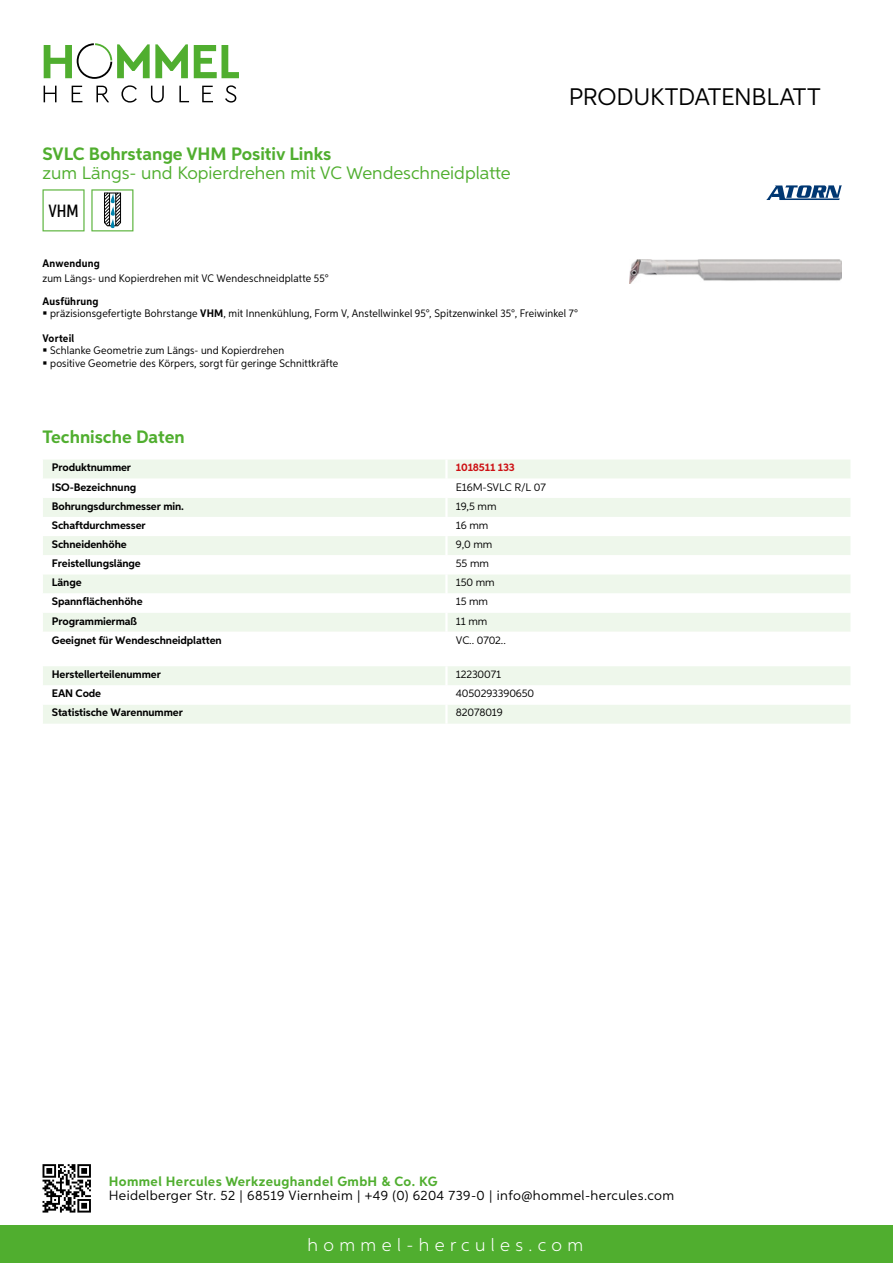
<style>
.page{position:relative;width:893px;height:1263px;background:#fff}
.page>*{position:absolute;margin:0;border:0;box-sizing:border-box;transform-origin:0 0}
.t1{font:24px "Aspira";letter-spacing:-.01em;color:#000}
.t2{font:18px "Aspira";color:#50ae2f}
.t3{font:700 18px "Aspira";color:#50ae2f}
.t4{font:300 18px "Aspira";letter-spacing:.3em;color:#fff}
.t5{font:500 17.85px "Aspira XX Nar";color:#000}
.t6{font:13.5px "Aspira";letter-spacing:.03em;color:#000}
.t7{font:700 13.5px "Aspira";letter-spacing:.03em;color:#50ae2f}
.t8{font:10.95px/12.8px "Aspira Nar";letter-spacing:.015em;color:#000}
.t9{font:700 10.95px "Aspira";letter-spacing:-.01em;color:#000}
.t10{font:10.95px "Aspira";letter-spacing:-.01em;color:#000}
.t11{font:700 10.95px "Aspira Nar";letter-spacing:.02em;color:#000}
.t12{font:700 10.95px "Aspira";letter-spacing:-.01em;color:#cd1013}
.s1{font-weight:700}
</style>
<div class="page">
<div style="left:0;top:1226px;width:893px;height:37px;background:#50ae2f"></div>
<svg style="left:43px;top:1164px;width:48px;height:48px"></svg>
<svg style="left:194px;top:45px;width:45px;height:33px"></svg>
<svg style="left:44px;top:43px;width:144px;height:36px"></svg>
<svg style="left:44px;top:86px;width:13px;height:16px"></svg>
<svg style="left:72px;top:86px;width:10px;height:16px"></svg>
<svg style="left:96px;top:86px;width:13px;height:16px"></svg>
<svg style="left:121px;top:85px;width:16px;height:18px"></svg>
<svg style="left:151px;top:86px;width:13px;height:17px"></svg>
<svg style="left:179px;top:86px;width:10px;height:16px"></svg>
<svg style="left:202px;top:86px;width:11px;height:16px"></svg>
<svg style="left:225px;top:85px;width:11px;height:18px"></svg>
<div style="left:43px;top:460px;width:807px;height:18px;background:#eef7eb"></div>
<svg style="left:43px;top:498px;width:807px;height:134px;fill:#eef7eb"></svg>
<hr style="left:445px;top:459px;width:3px;height:20px;background:#fff">
<hr style="left:445px;top:498px;width:3px;height:19px;background:#fff">
<hr style="left:445px;top:517px;width:3px;height:19px;background:#fff">
<hr style="left:445px;top:536px;width:3px;height:19px;background:#fff">
<hr style="left:445px;top:555px;width:3px;height:19px;background:#fff">
<hr style="left:445px;top:574px;width:3px;height:19px;background:#fff">
<hr style="left:445px;top:593px;width:3px;height:20px;background:#fff">
<hr style="left:445px;top:613px;width:3px;height:19px;background:#fff">
<svg style="left:43px;top:666px;width:807px;height:58px"></svg>
<hr style="left:445px;top:704px;width:3px;height:20px;background:#fff">
<svg style="left:43px;top:189px;width:42px;height:42px"></svg>
<svg style="left:91px;top:189px;width:42px;height:42px"></svg>
<img style="left:629px;top:259px;width:213px;height:24px">
<svg style="left:766px;top:185px;width:76px;height:15px"></svg>
<h2 class="t3" style="left:43px;top:142px;width:290px">SVLC Bohrstange VHM Positiv Links</h2>
<h2 class="t2" style="left:43px;top:162px;width:470px">zum Längs- und Kopierdrehen mit VC Wendeschneidplatte</h2>
<h3 class="t5" style="left:48px;top:200px;width:32px">VHM</h3>
<h1 class="t1" style="left:569px;top:82px;width:253px">Produktdatenblatt</h1>
<p class="t11" style="left:43px;top:257px;width:59px">Anwendung</p>
<p class="t8" style="left:43px;top:272px;width:288px">zum Längs- und Kopierdrehen mit VC Wendeschneidplatte 55°</p>
<p class="t8" style="left:50px;top:294px;width:529px;text-indent:-8px"><span class="s1">Ausführung<br></span>präzisionsgefertigte Bohrstange <span class="s1">VHM</span>, mit Innenkühlung, Form V, Anstellwinkel 95°, Spitzenwinkel 35°, Freiwinkel 7°</p>
<p class="t11" style="left:43px;top:331px;width:33px">Vorteil</p>
<p class="t8" style="left:50px;top:344px;width:290px">Schlanke Geometrie zum Längs- und Kopierdrehen<br>positive Geometrie des Körpers, sorgt für geringe Schnittkräfte</p>
<h2 class="t3" style="left:43px;top:425px;width:144px">Technische Daten</h2>
<p class="t9" style="left:52px;top:461px;width:81px">Produktnummer</p>
<p class="t12" style="left:456px;top:461px;width:61px">1018511 133</p>
<p class="t9" style="left:52px;top:480px;width:86px">ISO-Bezeichnung</p>
<p class="t10" style="left:456px;top:480px;width:92px">E16M-SVLC R/L 07</p>
<p class="t9" style="left:52px;top:499px;width:134px">Bohrungsdurchmesser min.</p>
<p class="t10" style="left:456px;top:499px;width:42px">19,5 mm</p>
<p class="t9" style="left:52px;top:518px;width:95px">Schaftdurchmesser</p>
<p class="t10" style="left:456px;top:518px;width:34px">16 mm</p>
<p class="t9" style="left:52px;top:537px;width:76px">Schneidenhöhe</p>
<p class="t10" style="left:456px;top:537px;width:38px">9,0 mm</p>
<p class="t9" style="left:52px;top:557px;width:90px">Freistellungslänge</p>
<p class="t10" style="left:456px;top:557px;width:35px">55 mm</p>
<p class="t9" style="left:52px;top:576px;width:31px">Länge</p>
<p class="t10" style="left:456px;top:576px;width:40px">150 mm</p>
<p class="t9" style="left:52px;top:595px;width:92px">Spannflächenhöhe</p>
<p class="t10" style="left:456px;top:595px;width:34px">15 mm</p>
<p class="t9" style="left:52px;top:614px;width:87px">Programmiermaß</p>
<p class="t10" style="left:456px;top:614px;width:33px">11 mm</p>
<p class="t9" style="left:52px;top:633px;width:171px">Geeignet für Wendeschneidplatten</p>
<p class="t10" style="left:456px;top:633px;width:52px">VC.. 0702..</p>
<p class="t9" style="left:52px;top:668px;width:111px">Herstellerteilenummer</p>
<p class="t10" style="left:456px;top:668px;width:47px">12230071</p>
<p class="t9" style="left:52px;top:687px;width:51px">EAN Code</p>
<p class="t10" style="left:456px;top:687px;width:80px">4050293390650</p>
<p class="t9" style="left:52px;top:706px;width:132px">Statistische Warennummer</p>
<p class="t10" style="left:456px;top:706px;width:48px">82078019</p>
<p class="t7" style="left:109px;top:1172px;width:330px">Hommel Hercules Werkzeughandel GmbH &amp; Co. KG</p>
<p class="t6" style="left:109px;top:1187px;width:567px">Heidelberger Str. 52 | 68519 Viernheim | +49 (0) 6204 739-0 | info@hommel-hercules.com</p>
<h2 class="t4" style="left:307px;top:1234px;width:277px">hommel-hercules.com</h2>
</div>
